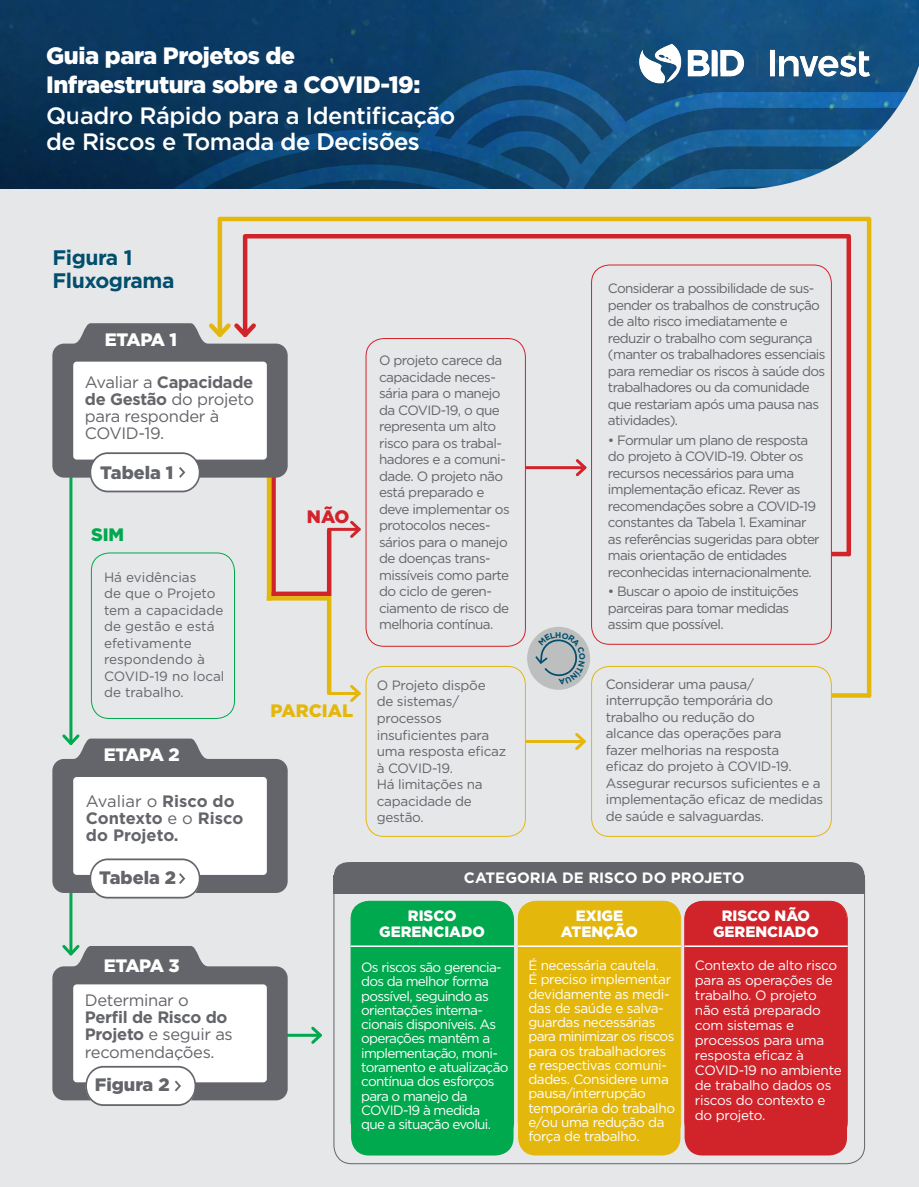
<style>
.page{position:relative;width:919px;height:1187px;background:#fff}
.page>*{position:absolute;margin:0;border:0;box-sizing:border-box;transform-origin:0 0}
.t1{font:500 23.7px/25.5px "Gotham";letter-spacing:-.02em;color:#fff}
.t2{font:900 23.7px/28.5px "Gotham";letter-spacing:-.02em;color:#fff}
.t3{font:700 21px/22.2px "Gotham";letter-spacing:-.02em;color:#014e6d}
.t4{font:900 18px "Gotham";color:#63656a}
.t5{font:900 18px "Gotham";letter-spacing:-.055em;color:#fff}
.t6{font:900 18px "Gotham";color:#e4b70c}
.t7{font:900 18px "Gotham";color:#d1232a}
.t8{font:900 18px "Gotham";color:#00a84e}
.t9{font:16.5px/17.2px "Gotham";letter-spacing:-.02em;color:#63656a}
.t10{font:700 16.5px/17.2px "Gotham";color:#63656a}
.t11{font:900 15px/15.6px "Gotham";color:#fff;text-align:center}
.t12{font:700 15px "Gotham";color:#fff}
.t13{font:13.5px/16.5px "Gotham";letter-spacing:-.05em;color:#63656a}
.t14{font:13.5px/14.2px "Gotham";letter-spacing:-.03em;color:#fff}
.t15{font:13.5px/14.2px "Gotham";letter-spacing:-.05em;color:#fff}
.t16{font:13.5px/16.5px "Gotham";letter-spacing:-.03em;color:#63656a}
.t17{font:13.5px/16.5px "Gotham";letter-spacing:-.02em;color:#63656a}
.t18{font:13.5px/16.5px "Gotham";color:#63656a}
.t19{font:700 8.25px "Gotham";color:#014e6d}
.s1{font-weight:700}
.s2{font-weight:400}
</style>
<div class="page">
<div style="left:0;top:0;width:918px;height:1186px;background:#e6e7e9"></div>
<img style="left:0;top:0;width:918px;height:189px">
<img style="left:635px;top:42px;width:238px;height:15px">
<div style="left:401px;top:68px;width:31px;height:54px;background:#0b3b67"></div>
<svg style="left:91px;top:122px;width:341px;height:67px;background:#093960"></svg>
<svg style="left:432px;top:57px;width:486px;height:213px"></svg>
<hr style="left:417px;top:740px;width:167px;height:3px;background:#e4b70c">
<svg style="left:575px;top:733px;width:11px;height:17px"></svg>
<hr style="left:414px;top:466px;width:171px;height:3px;background:#d1232a">
<svg style="left:573px;top:459px;width:14px;height:18px"></svg>
<div style="left:366px;top:338px;width:159px;height:308px;background:#e6e7e9;border-radius:18px"></div>
<div style="left:365px;top:338px;width:160px;height:308px;border:1px solid #d1232a;border-radius:18px"></div>
<div style="left:271px;top:591px;width:58px;height:5px;background:#d1232a"></div>
<div style="left:790px;top:551px;width:58px;height:5px;background:#d1232a"></div>
<svg style="left:831px;top:693px;width:38px;height:4px"></svg>
<svg style="left:271px;top:596px;width:56px;height:4px"></svg>
<hr style="left:245px;top:234px;width:603px;height:4px;background:#d1232a">
<hr style="left:220px;top:217px;width:649px;height:4px;background:#e4b70c">
<hr style="left:327px;top:530px;width:4px;height:66px;background:#d1232a">
<div style="left:271px;top:474px;width:5px;height:122px;background:#d1232a"></div>
<hr style="left:267px;top:474px;width:4px;height:126px;background:#e4b70c">
<hr style="left:327px;top:596px;width:4px;height:97px;background:#e4b70c">
<div style="left:846px;top:236px;width:5px;height:318px;background:#d1232a"></div>
<div style="left:866px;top:219px;width:5px;height:476px;background:#e4b70c"></div>
<hr style="left:328px;top:528px;width:31px;height:3px;background:#d1232a">
<svg style="left:347px;top:520px;width:14px;height:18px"></svg>
<hr style="left:328px;top:692px;width:31px;height:3px;background:#e4b70c">
<svg style="left:350px;top:685px;width:11px;height:17px"></svg>
<div style="left:591px;top:666px;width:240px;height:170px;border:1px solid #e4b70c;border-radius:18px"></div>
<div style="left:366px;top:666px;width:159px;height:170px;background:#e6e7e9;border-radius:18px"></div>
<div style="left:365px;top:666px;width:160px;height:170px;border:1px solid #e4b70c;border-radius:18px"></div>
<div style="left:217px;top:219px;width:5px;height:116px;background:#e4b70c"></div>
<hr style="left:243px;top:236px;width:4px;height:99px;background:#d1232a">
<div style="left:91px;top:552px;width:144px;height:166px;border:1px solid #00a84e;border-radius:18px"></div>
<hr style="left:69px;top:464px;width:3px;height:279px;background:#00a84e">
<hr style="left:235px;top:1033px;width:85px;height:3px;background:#00a84e">
<svg style="left:308px;top:1026px;width:14px;height:18px"></svg>
<hr style="left:69px;top:776px;width:3px;height:177px;background:#00a84e">
<svg style="left:52px;top:319px;width:236px;height:174px;background:#c8c8c8"></svg>
<div style="left:591px;top:265px;width:240px;height:379px;background:#e6e7e9;border-radius:18px"></div>
<div style="left:591px;top:264px;width:240px;height:380px;border:1px solid #d1232a;border-radius:18px"></div>
<div style="left:527px;top:626px;width:63px;height:63px;background:#bdbebe;border-radius:50%"></div>
<svg style="left:52px;top:731px;width:236px;height:168px;background:#c6c7c9"></svg>
<svg style="left:52px;top:942px;width:236px;height:164px;background:#c5c6c8"></svg>
<div style="left:351px;top:901px;width:162px;height:254px;background:#00a84e;border-radius:18px"></div>
<div style="left:518px;top:901px;width:162px;height:254px;background:#e4b70c;border-radius:18px"></div>
<div style="left:684px;top:901px;width:163px;height:254px;background:#d1232a;border-radius:18px"></div>
<div style="left:334px;top:862px;width:530px;height:30px;background:#63656a;border-radius:13px"></div>
<div style="left:334px;top:875px;width:530px;height:18px;background:#63656a"></div>
<hr style="left:350px;top:945px;width:164px;height:1px;background:#fff">
<hr style="left:518px;top:945px;width:163px;height:1px;background:#fff">
<hr style="left:684px;top:945px;width:163px;height:1px;background:#fff">
<svg style="left:535px;top:632px;width:50px;height:53px"></svg>
<h1 class="t2" style="left:46px;top:41px;width:376px">Guia para Projetos de<br>Infraestrutura sobre a COVID-19:</h1>
<h1 class="t1" style="left:46px;top:103px;width:411px">Quadro Rápido para a Identificação de Riscos e Tomada de Decisões</h1>
<h2 class="t3" style="left:52px;top:247px;width:124px">Figura 1<br>Fluxograma</h2>
<h3 class="t5" style="left:105px;top:327px;width:74px">ETAPA 1</h3>
<p class="t9" style="left:85px;top:373px;width:171px">Avaliar a <span class="s1">Capacidade de Gestão</span> do projeto para responder à<br>COVID-19.</p>
<h3 class="t4" style="left:100px;top:460px;width:75px">Tabela 1</h3>
<h3 class="t8" style="left:91px;top:522px;width:35px">SIM</h3>
<p class="t18" style="left:104px;top:568px;width:122px">Há evidências<br>de que o Projeto tem a capacidade de gestão e está efetivamente respondendo à<br>COVID-19 no local de trabalho.</p>
<h3 class="t5" style="left:104px;top:742px;width:77px">ETAPA 2</h3>
<p class="t10" style="left:86px;top:792px;width:159px"><span class="s2">Avaliar o</span> Risco do<br>Contexto <span class="s2">e o</span> Risco do Projeto.</p>
<h3 class="t4" style="left:99px;top:865px;width:78px">Tabela 2</h3>
<h3 class="t5" style="left:104px;top:952px;width:77px">ETAPA 3</h3>
<p class="t9" style="left:85px;top:991px;width:105px">Determinar o</p>
<p class="t9" style="left:85px;top:1008px;width:149px"><span class="s1">Perfil de Risco do<br>Projeto</span> e seguir as recomendações.</p>
<h3 class="t4" style="left:95px;top:1071px;width:76px">Figura 2</h3>
<h3 class="t7" style="left:307px;top:504px;width:44px">NÃO</h3>
<h3 class="t6" style="left:270px;top:698px;width:84px">PARCIAL</h3>
<p class="t13" style="left:379px;top:352px;width:132px">O projeto carece da capacidade neces&shy;sária para o manejo da COVID-19, o que representa um alto risco para os trabal&shy;hadores e a comuni&shy;dade. O projeto não está preparado e deve implementar os protocolos neces&shy;sários para o manejo de doenças trans&shy;missíveis como parte do ciclo de geren&shy;ciamento de risco de melhoria contínua.</p>
<p class="t19" style="left:555px;top:629px;width:8px">H</p>
<p class="t13" style="left:608px;top:280px;width:219px">Considerar a possibilidade de sus&shy;pender os trabalhos de construção de alto risco imediatamente e reduzir o trabalho com segurança (manter os trabalhadores essenciais para remediar os riscos à saúde dos trabalhadores ou da comunidade que restariam após uma pausa nas atividades).</p>
<p class="t13" style="left:608px;top:431px;width:213px">• Formular um plano de resposta do projeto à COVID-19. Obter os recursos necessários para uma implementação eficaz. Rever as recomendações sobre a COVID-19 constantes da Tabela 1. Examinar as referências sugeridas para obter mais orientação de entidades reconhecidas internacionalmente.</p>
<p class="t13" style="left:608px;top:583px;width:192px">• Buscar o apoio de instituições parceiras para tomar medidas assim que possível.</p>
<p class="t17" style="left:377px;top:676px;width:131px">O Projeto dispõe<br>de sistemas/ processos insuficientes para uma resposta eficaz à COVID-19.<br>Há limitações na capacidade de gestão.</p>
<p class="t16" style="left:605px;top:675px;width:219px">Considerar uma pausa/ interrupção temporária do trabalho ou redução do<br>alcance das operações para<br>fazer melhorias na resposta<br>eficaz do projeto à COVID-19.<br>Assegurar recursos suficientes e a implementação eficaz de medidas de saúde e salvaguardas.</p>
<p class="t12" style="left:464px;top:867px;width:282px">CATEGORIA DE RISCO DO PROJETO</p>
<p class="t11" style="left:379px;top:908px;width:107px">RISCO<br>GERENCIADO</p>
<p class="t11" style="left:561px;top:908px;width:78px">EXIGE<br>ATENÇÃO</p>
<p class="t11" style="left:713px;top:908px;width:107px">RISCO NÃO<br>GERENCIADO</p>
<p class="t15" style="left:361px;top:959px;width:149px">Os riscos são gerencia&shy;dos da melhor forma possível, seguindo as orientações interna&shy;cionais disponíveis. As operações mantêm a implementação, moni&shy;toramento e atualização contínua dos esforços para o manejo da<br>COVID-19 à medida<br>que a situação evolui.</p>
<p class="t14" style="left:528px;top:957px;width:148px">É necessária cautela.<br>É preciso implementar devidamente as medi&shy;das de saúde e salva&shy;guardas necessárias para minimizar os riscos para os trabalhadores e respectivas comuni&shy;dades. Considere uma pausa/interrupção temporária do trabalho e/ou uma redução da força de trabalho.</p>
<p class="t14" style="left:695px;top:957px;width:148px;line-height:15px">Contexto de alto risco para as operações de trabalho. O projeto não está preparado com sistemas e processos para uma resposta eficaz à<br>COVID-19 no ambiente de trabalho dados os riscos do contexto e do projeto.</p>
</div>
